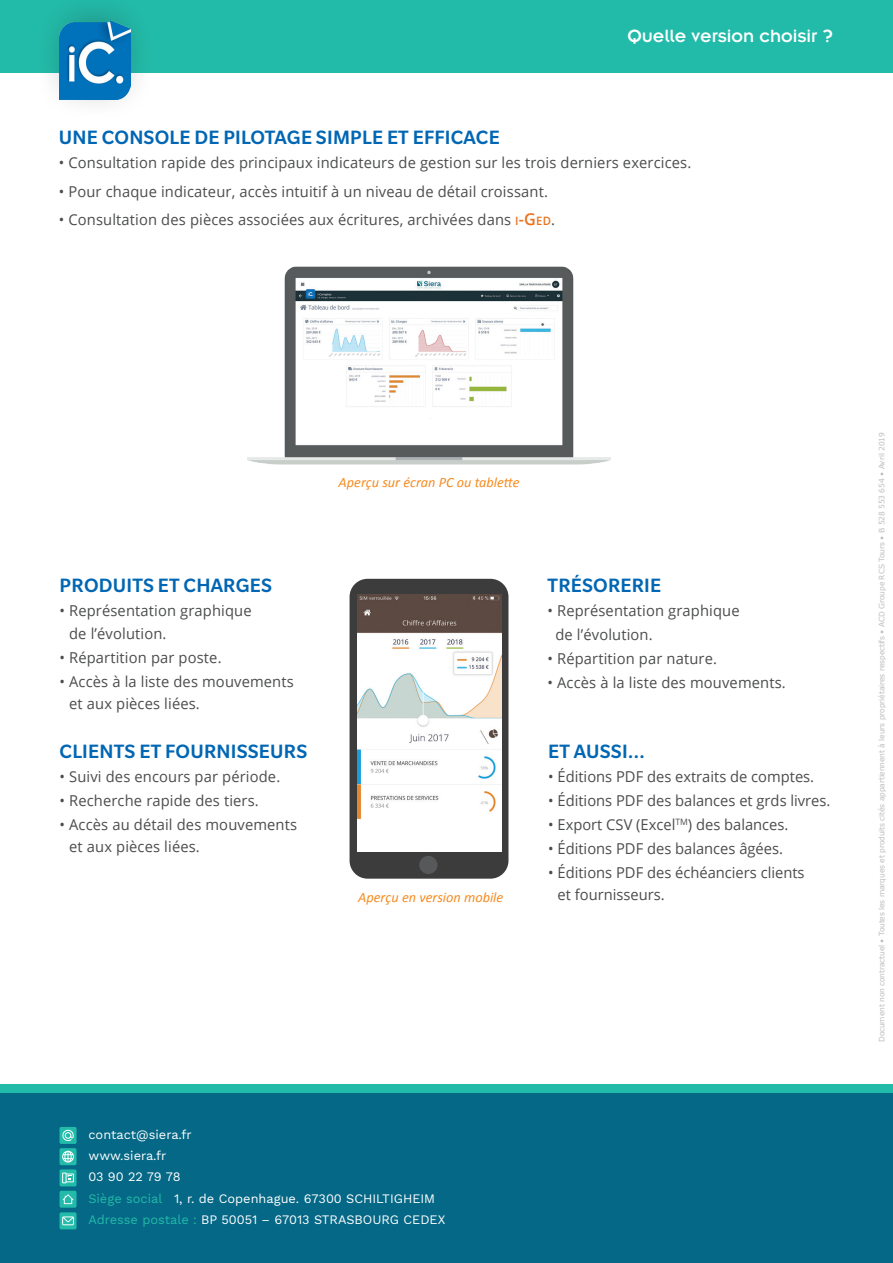
<style>
.page{position:relative;width:893px;height:1263px;background:#fff}
.page>*{position:absolute;margin:0;border:0;box-sizing:border-box;transform-origin:0 0}
._04_Titres_version{font:500 21px "Slate Pro";letter-spacing:.01em;color:#0166b3}
.t1{font:19.5px "Insignia LT Std";color:#fff}
._03_Texte{font:15px/22.5px "Open Sans";letter-spacing:.01em;color:#4b4c4d}
.Legende{font:italic 14.25px "Calibri";color:#f68b1f}
.t2{font:12.75px/21.3px "Work Sans";color:#fff}
.t3{font:7.5px "Verdana";letter-spacing:-.015em;color:#bcbdc0}
.s1{font-weight:600;font-size:11.55px;color:#e9731e}
.s2{font-weight:600;font-size:16.5px;color:#e9731e}
.s3{color:#22bba9}
.s4{color:#056886}
</style>
<div class="page">
<div style="left:0;top:0;width:893px;height:72px;background:#22bba9"></div>
<div style="left:35px;top:0;width:120px;height:119px;background:#231f20;opacity:.4"></div>
<div style="left:0;top:1084px;width:893px;height:179px;background:#056886"></div>
<div style="left:0;top:1084px;width:893px;height:9px;background:#22bba9"></div>
<div style="left:60px;top:1191px;width:17px;height:17px;background:#22bba9;border-radius:2px"></div>
<svg style="left:63px;top:1194px;width:10px;height:10px"></svg>
<div style="left:60px;top:1148px;width:17px;height:17px;background:#22bba9;border-radius:2px"></div>
<svg style="left:62px;top:1151px;width:12px;height:11px"></svg>
<div style="left:60px;top:1169px;width:17px;height:17px;background:#22bba9;border-radius:2px"></div>
<svg style="left:62px;top:1172px;width:12px;height:11px"></svg>
<div style="left:60px;top:1212px;width:17px;height:17px;background:#22bba9;border-radius:2px"></div>
<svg style="left:62px;top:1216px;width:12px;height:9px"></svg>
<div style="left:60px;top:1127px;width:17px;height:17px;background:#22bba9;border-radius:2px"></div>
<svg style="left:62px;top:1129px;width:12px;height:12px"></svg>
<div style="left:350px;top:579px;width:158px;height:300px;background:#3c3c3d;border-radius:18px"></div>
<div style="left:419px;top:856px;width:18px;height:18px;background:#57585a;border-radius:50%"></div>
<img style="left:60px;top:21px;width:70px;height:79px">
<img style="left:358px;top:595px;width:144px;height:256px">
<img style="left:248px;top:266px;width:362px;height:199px">
<h2 class="t1" style="left:627px;top:26px;width:208px">Quelle version choisir ?</h2>
<p class="_04_Titres_version" style="left:59px;top:126px;width:442px">UNE CONSOLE DE PILOTAGE SIMPLE ET EFFICACE</p>
<p class="_03_Texte" style="left:59px;top:151px;width:634px">• Consultation rapide des principaux indicateurs de gestion sur les trois derniers exercices.</p>
<p class="_03_Texte" style="left:59px;top:179px;width:491px">• Pour chaque indicateur, accès intuitif à un niveau de détail croissant.</p>
<p class="_03_Texte" style="left:59px;top:208px;width:498px">• Consultation des pièces associées aux écritures, archivées dans <span class="s1">i</span><span class="s2">-G</span><span class="s1">ed</span>.</p>
<p class="Legende" style="left:339px;top:472px;width:183px">Aperçu sur écran PC ou tablette</p>
<p class="_04_Titres_version" style="left:60px;top:574px;width:214px">PRODUITS ET CHARGES</p>
<p class="_03_Texte" style="left:69px;top:599px;width:184px;text-indent:-10px">• Représentation graphique de l’évolution.</p>
<p class="_03_Texte" style="left:60px;top:645px;width:164px">• Répartition par poste.</p>
<p class="_03_Texte" style="left:69px;top:669px;width:226px;text-indent:-10px">• Accès à la liste des mouvements et aux pièces liées.</p>
<p class="_04_Titres_version" style="left:60px;top:740px;width:249px">CLIENTS ET FOURNISSEURS</p>
<p class="_03_Texte" style="left:60px;top:765px;width:222px">• Suivi des encours par période.</p>
<p class="_03_Texte" style="left:60px;top:789px;width:201px">• Recherche rapide des tiers.</p>
<p class="_03_Texte" style="left:69px;top:813px;width:229px;text-indent:-10px">• Accès au détail des mouvements et aux pièces liées.</p>
<p class="Legende" style="left:358px;top:887px;width:147px">Aperçu en version mobile</p>
<p class="_04_Titres_version" style="left:548px;top:574px;width:115px">TRÉSORERIE</p>
<p class="_03_Texte" style="left:547px;top:599px;width:194px">• Représentation graphique</p>
<p class="_03_Texte" style="left:555px;top:623px;width:99px">de l’évolution.</p>
<p class="_03_Texte" style="left:547px;top:647px;width:171px">• Répartition par nature.</p>
<p class="_03_Texte" style="left:547px;top:671px;width:240px">• Accès à la liste des mouvements.</p>
<p class="_04_Titres_version" style="left:548px;top:740px;width:98px">ET AUSSI…</p>
<p class="_03_Texte" style="left:548px;top:765px;width:268px">• Éditions PDF des extraits de comptes.</p>
<p class="_03_Texte" style="left:548px;top:789px;width:284px">• Éditions PDF des balances et grds livres.</p>
<p class="_03_Texte" style="left:548px;top:813px;width:242px">• Export CSV (Excel<sup>TM</sup>) des balances.</p>
<p class="_03_Texte" style="left:548px;top:837px;width:236px">• Éditions PDF des balances âgées.</p>
<p class="_03_Texte" style="left:557px;top:861px;width:249px;text-indent:-9px">• Éditions PDF des échéanciers clients et fournisseurs.</p>
<p class="t2" style="left:88px;top:1124px;width:358px">contact@siera.fr<br>www.siera.fr<br>03 90 22 79 78<br><span class="s3">Siège social</span> <span class="s4">:</span> 1, r. de Copenhague. 67300 SCHILTIGHEIM<br><span class="s3">Adresse postale :</span> BP 50051 – 67013 STRASBOURG CEDEX</p>
<p class="t3" style="left:877px;top:1042px;width:611px;rotate:-90deg">Document non contractuel • Toutes les marques et produits cités appartiennent à leurs propriétaires respectifs • ACD Groupe RCS Tours • B 528 553 654 • Avril 2019</p>
</div>
